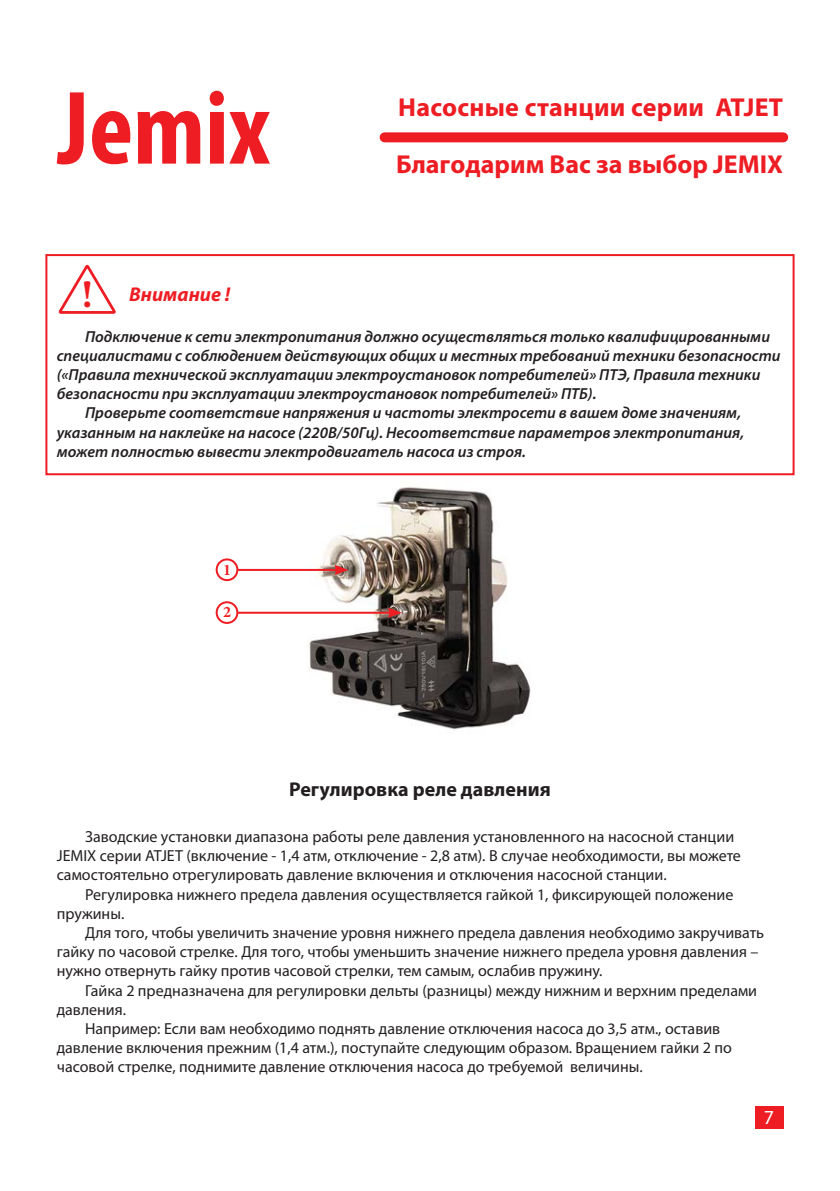
<style>
.page{position:relative;width:840px;height:1191px;background:#fff}
.page>*{position:absolute;margin:0;border:0;box-sizing:border-box;transform-origin:0 0}
.t1{font:700 38.8px "Minion Pro";color:#ee1d23}
.t2{font:700 26px/57.2px "Myriad Pro";color:#ee1d23}
.t3{font:700 20px "Myriad Pro";color:#231f20}
.t4{font:italic 700 20px "Myriad Pro";color:#ee1d23}
.t5{font:20px "Myriad Pro";color:#fff}
.t6{font:16px/19.2px "Myriad Pro";color:#231f20}
.t7{font:italic 600 16px "Myriad Pro";color:#231f20}
.t8{font:700 16px "Minion Pro";color:#ee1d23}
</style>
<div class="page">
<svg style="left:58px;top:264px;width:58px;height:50px"></svg>
<div style="left:45px;top:254px;width:749px;height:221px;border:2px solid #ee1d23"></div>
<img style="left:292px;top:487px;width:239px;height:243px">
<div style="left:215px;top:558px;width:23px;height:23px;border:2px solid #ee1d23;border-radius:50%"></div>
<div style="left:215px;top:601px;width:23px;height:23px;border:2px solid #ee1d23;border-radius:50%"></div>
<hr style="left:238px;top:569px;width:99px;height:2px;background:#ee1d23">
<svg style="left:334px;top:565px;width:14px;height:10px"></svg>
<hr style="left:238px;top:612px;width:153px;height:2px;background:#ee1d23">
<svg style="left:388px;top:607px;width:14px;height:11px"></svg>
<div style="left:384px;top:132px;width:398px;height:10px;background:#ee1d23"></div>
<div style="left:754px;top:1106px;width:28px;height:22px;background:#ee1d23"></div>
<svg style="left:57px;top:92px;width:27px;height:72px"></svg>
<svg style="left:92px;top:111px;width:38px;height:53px"></svg>
<svg style="left:137px;top:111px;width:63px;height:53px"></svg>
<svg style="left:209px;top:91px;width:61px;height:73px"></svg>
<h1 class="t1" style="left:82px;top:267px;width:13px">!</h1>
<p class="t4" style="left:129px;top:281px;width:102px">Внимание !</p>
<h2 class="t2" style="left:396px;top:78px;width:388px">Насосные станции серии ATJET<br>Благодарим Вас за выбор JEMIX</h2>
<p class="t7" style="left:85px;top:326px;width:686px">Подключение к сети электропитания должно осуществляться только квалифицированными</p>
<p class="t7" style="left:57px;top:345px;width:725px">специалистами с соблюдением действующих общих и местных требований техники безопасности</p>
<p class="t7" style="left:57px;top:364px;width:704px">(«Правила технической эксплуатации электроустановок потребителей» ПТЭ, Правила техники</p>
<p class="t7" style="left:57px;top:383px;width:541px">безопасности при эксплуатации электроустановок потребителей» ПТБ).</p>
<p class="t7" style="left:85px;top:403px;width:657px">Проверьте соответствие напряжения и частоты электросети в вашем доме значениям,</p>
<p class="t7" style="left:57px;top:422px;width:688px">указанным на наклейке на насосе (220В/50Гц). Несоответствие параметров электропитания,</p>
<p class="t7" style="left:57px;top:441px;width:470px">может полностью вывести электродвигатель насоса из строя.</p>
<p class="t8" style="left:223px;top:558px;width:9px">1</p>
<p class="t8" style="left:223px;top:601px;width:9px">2</p>
<p class="t3" style="left:289px;top:776px;width:263px">Регулировка реле давления</p>
<p class="t6" style="left:57px;top:826px;width:685px;text-indent:28px">Заводские установки диапазона работы реле давления установленного на насосной станции<br>JEMIX серии ATJET (включение - 1,4 атм, отключение - 2,8 атм). В случае необходимости, вы можете самостоятельно отрегулировать давление включения и отключения насосной станции.</p>
<p class="t6" style="left:57px;top:884px;width:677px;text-indent:28px">Регулировка нижнего предела давления осуществляется гайкой 1, фиксирующей положение пружины.</p>
<p class="t6" style="left:57px;top:922px;width:708px;text-indent:28px">Для того, чтобы увеличить значение уровня нижнего предела давления необходимо закручивать гайку по часовой стрелке. Для того, чтобы уменьшить значение нижнего предела уровня давления – нужно отвернуть гайку против часовой стрелки, тем самым, ослабив пружину.</p>
<p class="t6" style="left:85px;top:980px;width:673px">Гайка 2 предназначена для регулировки дельты (разницы) между нижним и верхним пределами</p>
<p class="t6" style="left:57px;top:999px;width:71px">давления.</p>
<p class="t6" style="left:85px;top:1018px;width:636px">Например: Если вам необходимо поднять давление отключения насоса до 3,5 атм., оставив</p>
<p class="t6" style="left:57px;top:1038px;width:676px">давление включения прежним (1,4 атм.), поступайте следующим образом. Вращением гайки 2 по</p>
<p class="t6" style="left:57px;top:1057px;width:587px">часовой стрелке, поднимите давление отключения насоса до требуемой величины.</p>
<p class="t5" style="left:763px;top:1105px;width:12px">7</p>
</div>
